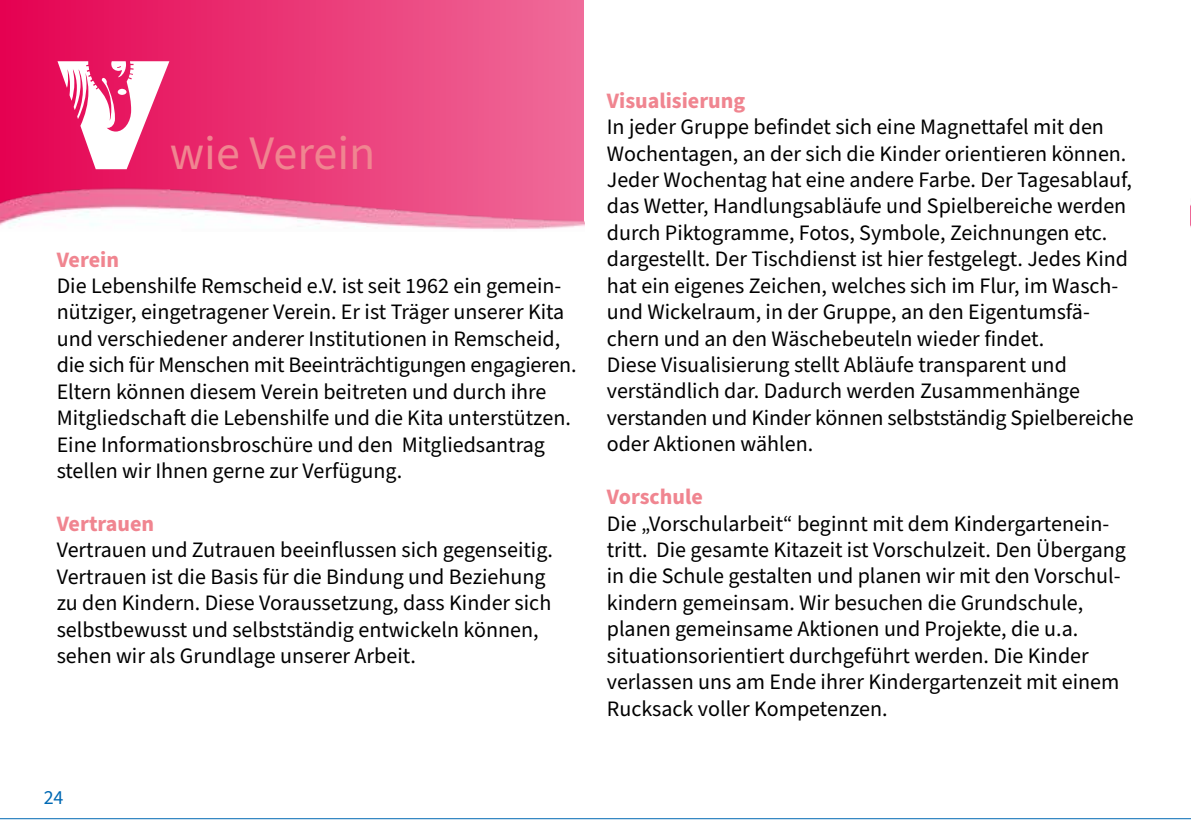
<style>
.page{position:relative;width:1191px;height:840px;background:#fff}
.page>*{position:absolute;margin:0;border:0;box-sizing:border-box;transform-origin:0 0}
.t1{font:160px "Critter Std";color:#fff}
.t2{font:48px "Source Sans Pro";color:#f08590}
.t3{font:22px/26.4px "Source Sans Pro";color:#000}
.t4{font:700 22px "Source Sans Pro";color:#f08590}
.t5{font:20px "Source Sans Pro";color:#0069b4}
</style>
<div class="page">
<hr style="left:0;top:817px;width:1191px;height:1px;background:#0069b4">
<img style="left:0;top:0;width:584px;height:230px">
<img style="left:1190px;top:204px;width:1px;height:24px">
<h1 class="t1" style="left:57px;top:18px;width:114px">V</h1>
<h2 class="t2" style="left:170px;top:121px;width:207px">wie Verein</h2>
<p class="t4" style="left:57px;top:244px;width:64px">Verein</p>
<p class="t3" style="left:57px;top:273px;width:521px">Die Lebenshilfe Remscheid e.V. ist seit 1962 ein gemein&shy;nütziger, eingetragener Verein. Er ist Träger unserer Kita und verschiedener anderer Institutionen in Remscheid, die sich für Menschen mit Beeinträchtigungen engagieren.<br>Eltern können diesem Verein beitreten und durch ihre Mitgliedschaft die Lebenshilfe und die Kita unterstützen.<br>Eine Informationsbroschüre und den Mitgliedsantrag stellen wir Ihnen gerne zur Verfügung.</p>
<p class="t4" style="left:57px;top:508px;width:99px">Vertrauen</p>
<p class="t3" style="left:57px;top:537px;width:498px">Vertrauen und Zutrauen beeinflussen sich gegenseitig.<br>Vertrauen ist die Basis für die Bindung und Beziehung zu den Kindern. Diese Voraussetzung, dass Kinder sich selbstbewusst und selbstständig entwickeln können, sehen wir als Grundlage unserer Arbeit.</p>
<p class="t5" style="left:44px;top:783px;width:21px">24</p>
<p class="t4" style="left:607px;top:85px;width:140px">Visualisierung</p>
<p class="t3" style="left:607px;top:114px;width:528px">In jeder Gruppe befindet sich eine Magnettafel mit den Wochentagen, an der sich die Kinder orientieren können.<br>Jeder Wochentag hat eine andere Farbe. Der Tagesablauf, das Wetter, Handlungsabläufe und Spielbereiche werden durch Piktogramme, Fotos, Symbole, Zeichnungen etc. dargestellt. Der Tischdienst ist hier festgelegt. Jedes Kind hat ein eigenes Zeichen, welches sich im Flur, im Wasch&shy;und Wickelraum, in der Gruppe, an den Eigentumsfä&shy;chern und an den Wäschebeuteln wieder findet.<br>Diese Visualisierung stellt Abläufe transparent und verständlich dar. Dadurch werden Zusammenhänge verstanden und Kinder können selbstständig Spielbereiche oder Aktionen wählen.</p>
<p class="t4" style="left:607px;top:481px;width:98px">Vorschule</p>
<p class="t3" style="left:607px;top:510px;width:521px">Die „Vorschularbeit“ beginnt mit dem Kindergartenein&shy;tritt. Die gesamte Kitazeit ist Vorschulzeit. Den Übergang in die Schule gestalten und planen wir mit den Vorschul&shy;kindern gemeinsam. Wir besuchen die Grundschule, planen gemeinsame Aktionen und Projekte, die u.a. situationsorientiert durchgeführt werden. Die Kinder verlassen uns am Ende ihrer Kindergartenzeit mit einem Rucksack voller Kompetenzen.</p>
</div>
